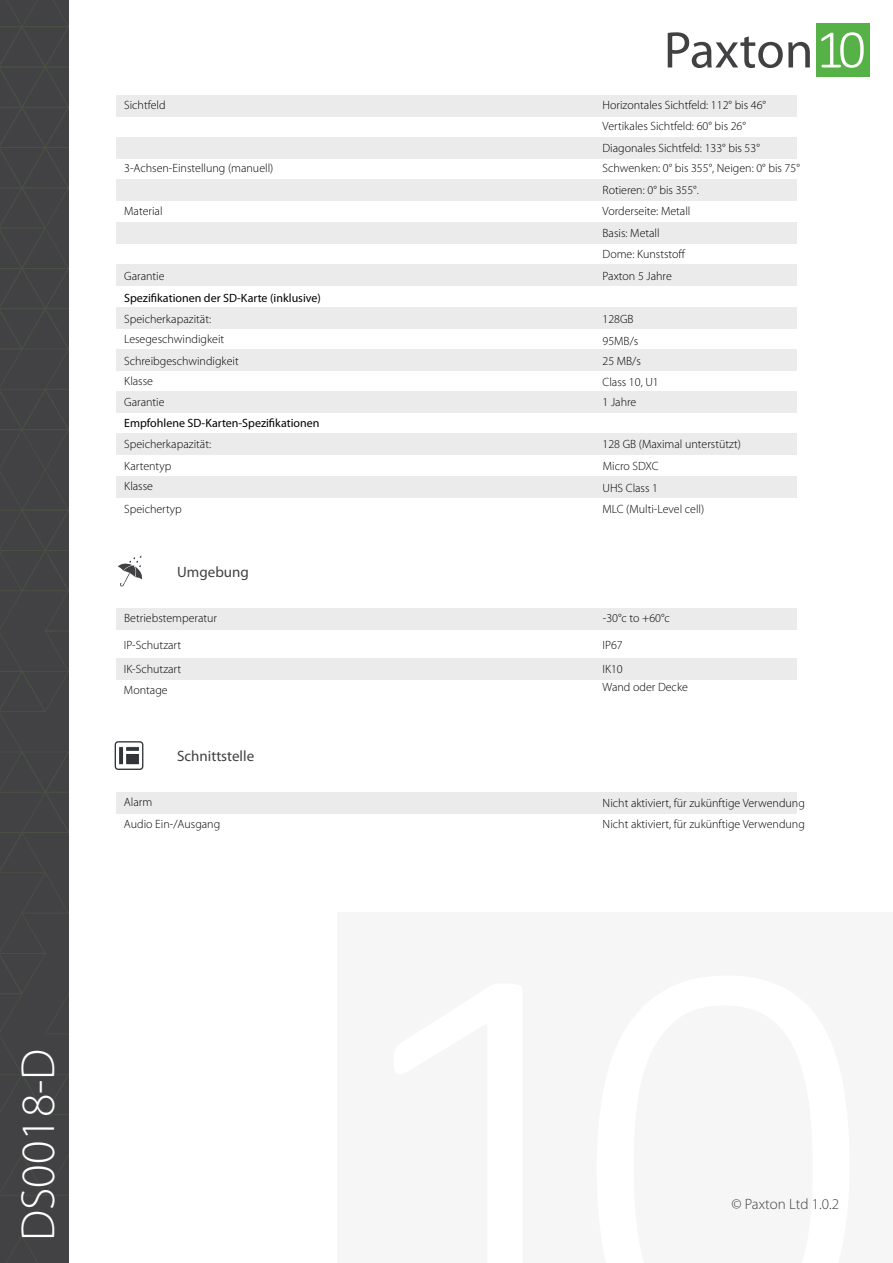
<style>
.page{position:relative;width:893px;height:1263px;background:#fff}
.page>*{position:absolute;margin:0;border:0;box-sizing:border-box;transform-origin:0 0}
.t1{font:300 48px "Myriad Pro";color:#fff}
.t2{font:15px "Myriad Pro";color:#414042}
.t3{font:300 15px "Myriad Pro";letter-spacing:-.005em;color:#414042}
.t4{font:300 12px/21px "Myriad Pro";color:#000}
.t5{font:12px "Myriad Pro";color:#000}
</style>
<div class="page">
<div style="left:0;top:0;width:69px;height:1263px;background:#424143"></div>
<svg style="left:6px;top:1236px;width:32px;height:27px"></svg>
<svg style="left:0;top:0;width:69px;height:1196px"></svg>
<div style="left:337px;top:913px;width:556px;height:350px;background:#f6f6f6"></div>
<div style="left:816px;top:23px;width:53px;height:54px;background:#56b146"></div>
<svg style="left:821px;top:32px;width:43px;height:36px"></svg>
<svg style="left:668px;top:32px;width:142px;height:36px"></svg>
<svg style="left:118px;top:555px;width:24px;height:32px"></svg>
<div style="left:115px;top:741px;width:28px;height:29px;border:1px solid #313539;border-radius:3px"></div>
<div style="left:119px;top:746px;width:5px;height:19px;background:#313539"></div>
<div style="left:118px;top:746px;width:6px;height:19px;border:1px solid #fff"></div>
<div style="left:126px;top:746px;width:13px;height:5px;background:#313539"></div>
<div style="left:126px;top:746px;width:14px;height:5px;border:1px solid #fff"></div>
<div style="left:126px;top:753px;width:13px;height:12px;background:#313539"></div>
<div style="left:126px;top:753px;width:14px;height:12px;border:1px solid #fff"></div>
<div style="left:116px;top:180px;width:681px;height:21px;background:#ebebec"></div>
<div style="left:116px;top:265px;width:681px;height:21px;background:#ebebec"></div>
<div style="left:116px;top:137px;width:681px;height:21px;background:#ebebec"></div>
<div style="left:116px;top:95px;width:681px;height:21px;background:#ebebec"></div>
<div style="left:116px;top:222px;width:681px;height:21px;background:#ebebec"></div>
<div style="left:116px;top:307px;width:681px;height:21px;background:#ebebec"></div>
<div style="left:116px;top:349px;width:681px;height:21px;background:#ebebec"></div>
<div style="left:116px;top:391px;width:681px;height:22px;background:#ebebec"></div>
<div style="left:116px;top:608px;width:681px;height:21px;background:#ebebec"></div>
<div style="left:116px;top:793px;width:680px;height:21px;background:#ebebec"></div>
<div style="left:116px;top:658px;width:680px;height:22px;background:#ebebec"></div>
<div style="left:116px;top:433px;width:681px;height:21px;background:#ebebec"></div>
<div style="left:116px;top:476px;width:681px;height:22px;background:#ebebec"></div>
<p class="t4" style="left:124px;top:94px;width:43px">Sichtfeld</p>
<p class="t4" style="left:124px;top:157px;width:151px">3-Achsen-Einstellung (manuell)</p>
<p class="t4" style="left:124px;top:201px;width:40px">Material</p>
<p class="t4" style="left:124px;top:265px;width:42px">Garantie</p>
<p class="t5" style="left:124px;top:291px;width:198px">Spezifikationen der SD-Karte (inklusive)</p>
<p class="t4" style="left:124px;top:309px;width:88px">Speicherkapazität:</p>
<p class="t4" style="left:124px;top:351px;width:116px">Schreibgeschwindigkeit</p>
<p class="t4" style="left:124px;top:328px;width:102px">Lesegeschwindigkeit</p>
<p class="t4" style="left:124px;top:370px;width:30px">Klasse</p>
<p class="t4" style="left:124px;top:391px;width:42px">Garantie</p>
<p class="t5" style="left:124px;top:416px;width:197px">Empfohlene SD-Karten-Spezifikationen</p>
<p class="t4" style="left:124px;top:434px;width:88px">Speicherkapazität:<br>Kartentyp</p>
<p class="t4" style="left:124px;top:474px;width:59px;line-height:23.4px">Klasse<br>Speichertyp</p>
<p class="t2" style="left:177px;top:562px;width:73px">Umgebung</p>
<p class="t4" style="left:124px;top:607px;width:95px">Betriebstemperatur</p>
<p class="t4" style="left:124px;top:634px;width:59px">IP-Schutzart</p>
<p class="t4" style="left:124px;top:658px;width:59px">IK-Schutzart</p>
<p class="t4" style="left:124px;top:679px;width:45px">Montage</p>
<p class="t4" style="left:124px;top:792px;width:30px">Alarm</p>
<p class="t2" style="left:177px;top:747px;width:79px">Schnittstelle</p>
<p class="t4" style="left:124px;top:814px;width:98px">Audio Ein-/Ausgang</p>
<h1 class="t1" style="left:9px;top:1241px;width:194px;rotate:-90deg">DS0018-D</h1>
<p class="t4" style="left:603px;top:94px;width:165px">Horizontales Sichtfeld: 112° bis 46°</p>
<p class="t4" style="left:603px;top:137px;width:159px">Diagonales Sichtfeld: 133° bis 53°</p>
<p class="t4" style="left:603px;top:115px;width:145px">Vertikales Sichtfeld: 60° bis 26°</p>
<p class="t4" style="left:603px;top:157px;width:199px">Schwenken: 0° bis 355°, Neigen: 0° bis 75°</p>
<p class="t4" style="left:603px;top:180px;width:98px">Rotieren: 0° bis 355°.</p>
<p class="t4" style="left:603px;top:201px;width:89px">Vorderseite: Metall</p>
<p class="t4" style="left:603px;top:222px;width:85px">Basis: Metall<br>Dome: Kunststoff</p>
<p class="t4" style="left:603px;top:265px;width:71px">Paxton 5 Jahre</p>
<p class="t4" style="left:603px;top:309px;width:33px">128GB</p>
<p class="t4" style="left:603px;top:351px;width:40px">25 MB/s</p>
<p class="t4" style="left:603px;top:330px;width:37px">95MB/s</p>
<p class="t4" style="left:603px;top:372px;width:58px">Class 10, U1</p>
<p class="t4" style="left:603px;top:391px;width:35px">1 Jahre</p>
<p class="t4" style="left:603px;top:434px;width:140px">128 GB (Maximal unterstützt)</p>
<p class="t4" style="left:603px;top:455px;width:57px">Micro SDXC</p>
<p class="t4" style="left:603px;top:477px;width:57px">UHS Class 1</p>
<p class="t4" style="left:603px;top:499px;width:103px">MLC (Multi-Level cell)</p>
<p class="t4" style="left:603px;top:607px;width:69px">-30°c to +60°c</p>
<p class="t4" style="left:603px;top:633px;width:22px;line-height:24px">IP67<br>IK10</p>
<p class="t4" style="left:603px;top:676px;width:87px">Wand oder Decke</p>
<p class="t4" style="left:603px;top:791px;width:204px;line-height:21.8px">Nicht aktiviert, für zukünftige Verwendung<br>Nicht aktiviert, für zukünftige Verwendung</p>
<p class="t3" style="left:731px;top:1195px;width:109px">© Paxton Ltd 1.0.2</p>
</div>
